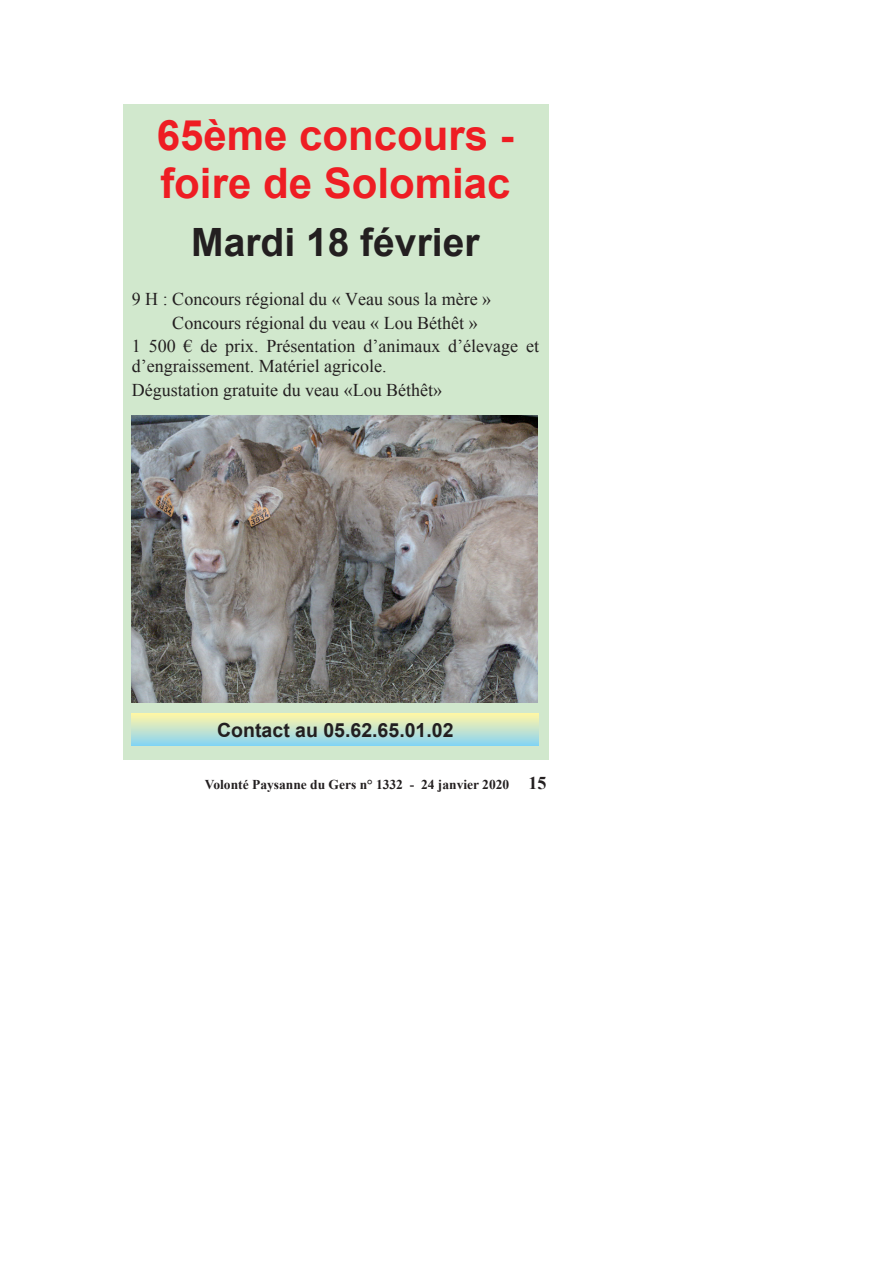
<style>
.page{position:relative;width:893px;height:1263px;background:#fff}
.page>*{position:absolute;margin:0;border:0;box-sizing:border-box;transform-origin:0 0}
.t1{font:700 42px/48px "Arial";color:#ee1d23}
.t2{font:700 39px "Arial";color:#231f20}
.t3{font:700 19.5px "Arial";color:#231f20}
.t4{font:18px/23.7px "Times New Roman";color:#231f20}
.t5{font:700 13.5px "Times New Roman";color:#231f20}
.s1{font-size:18px}
</style>
<div class="page">
<div style="left:123px;top:104px;width:426px;height:656px;background:#d1e8cd"></div>
<svg style="left:132px;top:713px;width:407px;height:33px"></svg>
<img style="left:132px;top:416px;width:406px;height:287px">
<h1 class="t1" style="left:157px;top:112px;width:359px">65ème concours - foire de Solomiac</h1>
<h2 class="t2" style="left:191px;top:217px;width:290px">Mardi 18 février</h2>
<p class="t4" style="left:132px;top:287px;width:361px">9 H : Concours régional du « Veau sous la mère »</p>
<p class="t4" style="left:172px;top:310px;width:307px">Concours régional du veau « Lou Béthêt »</p>
<p class="t4" style="left:132px;top:334px;width:409px">1 500 € de prix. Présentation d’animaux d’élevage et</p>
<p class="t4" style="left:132px;top:354px;width:312px">d’engraissement. Matériel agricole.<br>Dégustation gratuite du veau «Lou Béthêt»</p>
<p class="t3" style="left:217px;top:717px;width:238px">Contact au 05.62.65.01.02</p>
<p class="t5" style="left:205px;top:775px;width:343px">Volonté Paysanne du Gers n° 1332 - 24 janvier 2020 <span class="s1">15</span></p>
</div>
